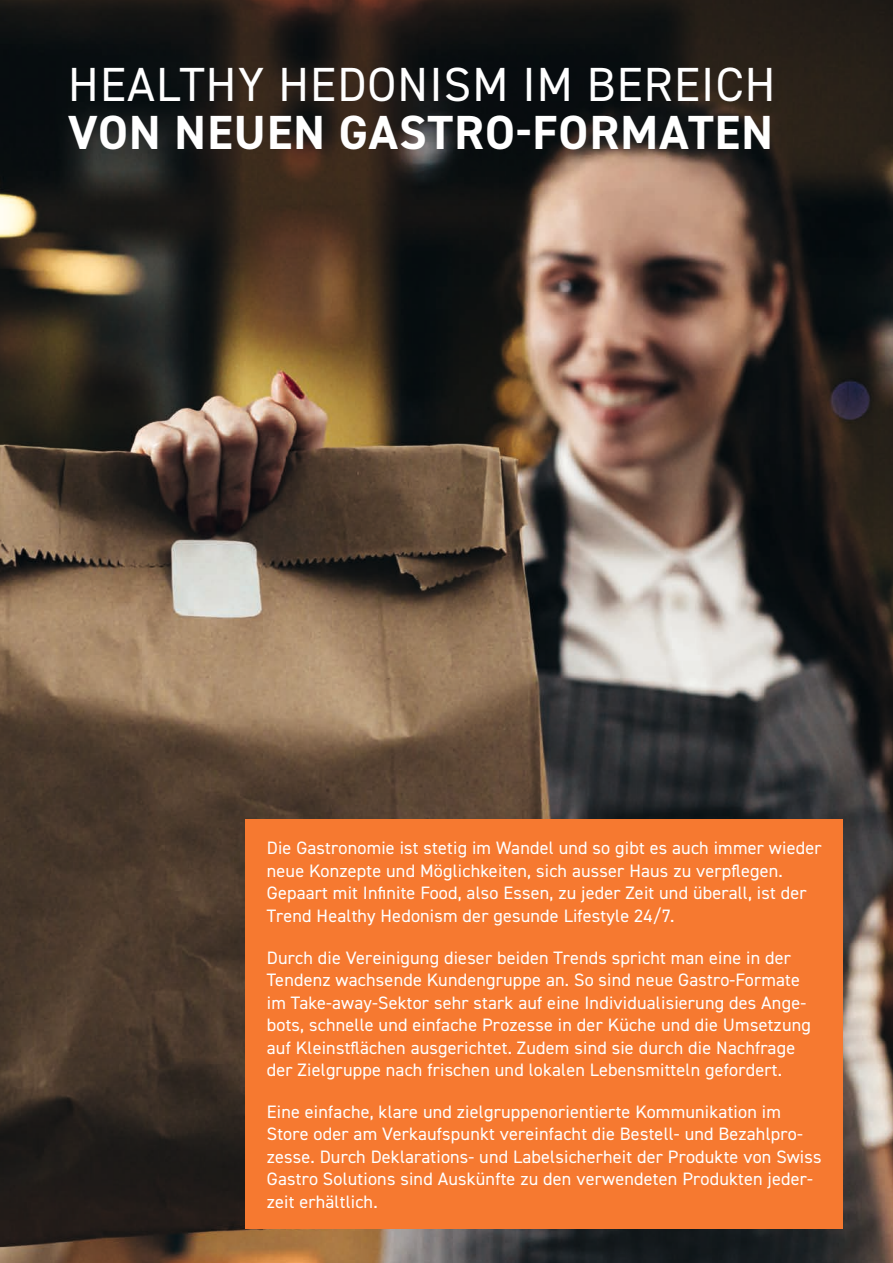
<style>
.page{position:relative;width:893px;height:1263px;background:#fff}
.page>*{position:absolute;margin:0;border:0;box-sizing:border-box;transform-origin:0 0}
.t1{font:48px "DIN2014";letter-spacing:.025em;color:#fff}
.t2{font:700 48px "DIN2014";letter-spacing:.025em;color:#fff}
.t3{font:18px/22.5px "DIN2014";letter-spacing:.01em;color:#fff}
</style>
<div class="page">
<img style="left:0;top:0;width:893px;height:1263px">
<div style="left:246px;top:819px;width:597px;height:410px;background:#f67930"></div>
<h1 class="t1" style="left:68px;top:55px;width:708px">HEALTHY HEDONISM IM BEREICH</h1>
<h1 class="t2" style="left:68px;top:101px;width:706px">VON NEUEN GASTRO-FORMATEN</h1>
<p class="t3" style="left:267px;top:837px;width:556px">Die Gastronomie ist stetig im Wandel und so gibt es auch immer wieder neue Konzepte und Möglichkeiten, sich ausser Haus zu verpflegen.<br>Gepaart mit Infinite Food, also Essen, zu jeder Zeit und überall, ist der Trend Healthy Hedonism der gesunde Lifestyle 24/7.</p>
<p class="t3" style="left:267px;top:946px;width:546px">Durch die Vereinigung dieser beiden Trends spricht man eine in der Tendenz wachsende Kundengruppe an. So sind neue Gastro-Formate im Take-away-Sektor sehr stark auf eine Individualisierung des Ange&shy;bots, schnelle und einfache Prozesse in der Küche und die Umsetzung auf Kleinstflächen ausgerichtet. Zudem sind sie durch die Nachfrage der Zielgruppe nach frischen und lokalen Lebensmitteln gefordert.</p>
<p class="t3" style="left:267px;top:1100px;width:556px">Eine einfache, klare und zielgruppenorientierte Kommunikation im Store oder am Verkaufspunkt vereinfacht die Bestell- und Bezahlpro&shy;zesse. Durch Deklarations- und Labelsicherheit der Produkte von Swiss Gastro Solutions sind Auskünfte zu den verwendeten Produkten jeder&shy;zeit erhältlich.</p>
</div>
